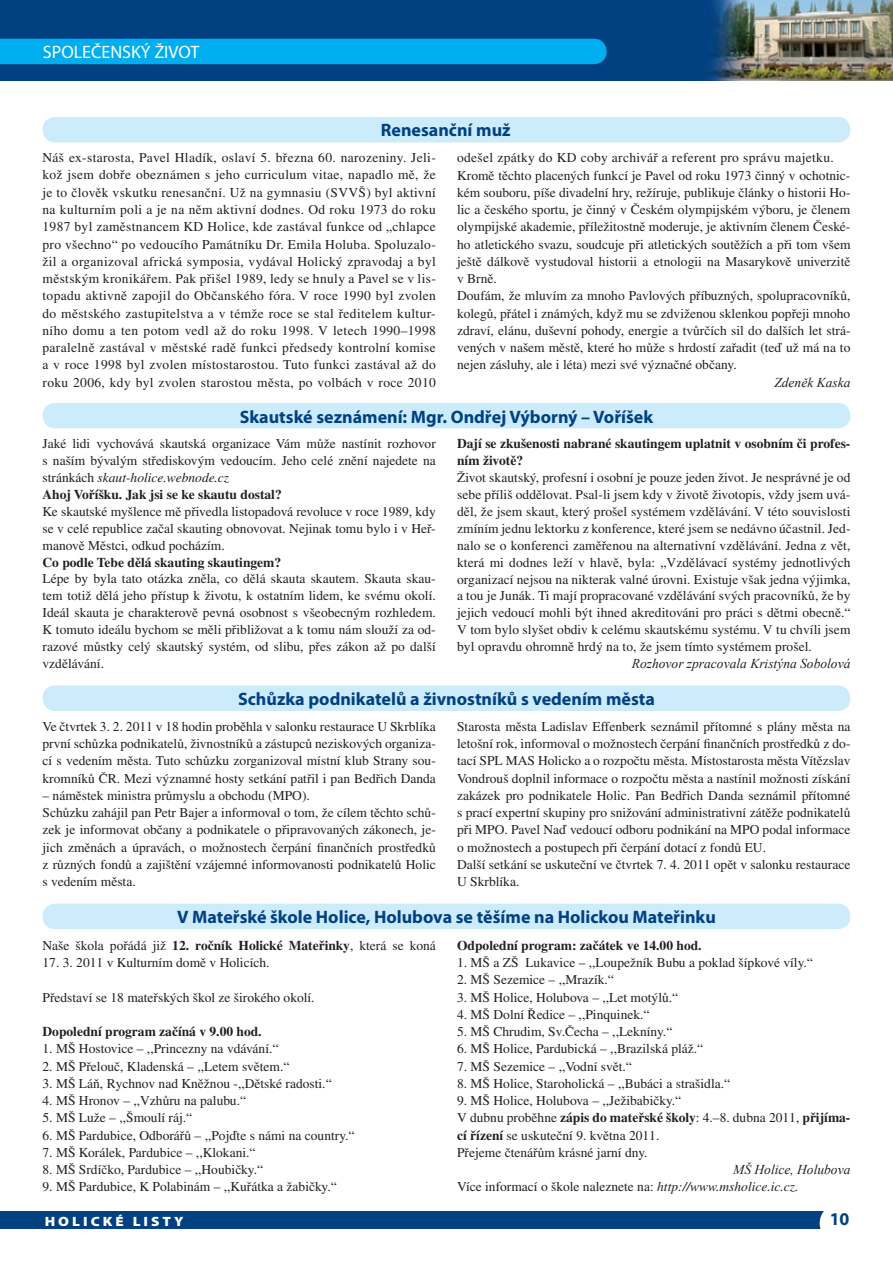
<style>
.page{position:relative;width:893px;height:1263px;background:#fff}
.page>*{position:absolute;margin:0;border:0;box-sizing:border-box;transform-origin:0 0}
.t1{font:700 18px "Myriad Pro";color:#014081}
.t2{font:18px "Myriad Pro";color:#fff}
.t3{font:13.5px/17.2px "Times CE";color:#231f20;text-align:justify}
.t4{font:700 13.5px/17px "Times CE";color:#231f20}
.t5{font:italic 13.5px "Times New Roman";color:#231f20}
.t6{font:900 13.5px "Myriad Pro";letter-spacing:.2em;color:#fff;scale:1.11 1}
.s1{font-style:italic}
.s2{font-weight:700}
</style>
<div class="page">
<div style="left:0;top:0;width:893px;height:81px;background:#014081"></div>
<div style="left:0;top:39px;width:607px;height:25px;background:#00aeef"></div>
<div style="left:0;top:1212px;width:843px;height:17px;background:#014081"></div>
<div style="left:820px;top:1203px;width:39px;height:40px;background:#fff;border-radius:50%"></div>
<div style="left:43px;top:117px;width:807px;height:25px;background:#ccecfb;border-radius:13px"></div>
<div style="left:43px;top:403px;width:807px;height:25px;background:#ccecfb;border-radius:13px"></div>
<div style="left:43px;top:685px;width:807px;height:26px;background:#ccecfb;border-radius:13px"></div>
<div style="left:43px;top:904px;width:807px;height:25px;background:#ccecfb;border-radius:13px"></div>
<img style="left:709px;top:0;width:184px;height:81px">
<h1 class="t2" style="left:43px;top:41px;width:158px">SPOLEČENSKÝ ŽIVOT</h1>
<h1 class="t1" style="left:381px;top:119px;width:131px">Renesanční muž</h1>
<p class="t3" style="left:43px;top:149px;width:395px">Náš ex-starosta, Pavel Hladík, oslaví 5. března 60. narozeniny. Jeli&shy;kož jsem dobře obeznámen s jeho curriculum vitae, napadlo mě, že je to člověk vskutku renesanční. Už na gymnasiu (SVVŠ) byl aktivní na kulturním poli a je na něm aktivní dodnes. Od roku 1973 do roku 1987 byl zaměstnancem KD Holice, kde zastával funkce od „chlapce pro všechno“ po vedoucího Památníku Dr. Emila Holuba. Spoluzalo&shy;žil a organizoval africká symposia, vydával Holický zpravodaj a byl městským kronikářem. Pak přišel 1989, ledy se hnuly a Pavel se v lis&shy;topadu aktivně zapojil do Občanského fóra. V roce 1990 byl zvolen do městského zastupitelstva a v témže roce se stal ředitelem kultur&shy;ního domu a ten potom vedl až do roku 1998. V letech 1990–1998 paralelně zastával v městské radě funkci předsedy kontrolní komise a v roce 1998 byl zvolen místostarostou. Tuto funkci zastával až do roku 2006, kdy byl zvolen starostou města, po volbách v roce 2010</p>
<p class="t3" style="left:457px;top:149px;width:395px;text-align:left">odešel zpátky do KD coby archivář a referent pro správu majetku.<br>Kromě těchto placených funkcí je Pavel od roku 1973 činný v ochotnic&shy;kém souboru, píše divadelní hry, režíruje, publikuje články o historii Ho&shy;lic a českého sportu, je činný v Českém olympijském výboru, je členem olympijské akademie, příležitostně moderuje, je aktivním členem České&shy;ho atletického svazu, soudcuje při atletických soutěžích a při tom všem ještě dálkově vystudoval historii a etnologii na Masarykově univerzitě v Brně.<br>Doufám, že mluvím za mnoho Pavlových příbuzných, spolupracovníků, kolegů, přátel i známých, když mu se zdviženou sklenkou popřeji mnoho zdraví, elánu, duševní pohody, energie a tvůrčích sil do dalších let strá&shy;vených v našem městě, které ho může s hrdostí zařadit (teď už má na to nejen zásluhy, ale i léta) mezi své význačné občany.</p>
<p class="t5" style="left:774px;top:373px;width:78px">Zdeněk Kaska</p>
<h1 class="t1" style="left:240px;top:405px;width:415px">Skautské seznámení: Mgr. Ondřej Výborný – Voříšek</h1>
<p class="t3" style="left:43px;top:435px;width:395px;text-align:left">Jaké lidi vychovává skautská organizace Vám může nastínit rozhovor s naším bývalým střediskovým vedoucím. Jeho celé znění najedete na stránkách <span class="s1">skaut-holice.webnode.cz<br></span><span class="s2">Ahoj Voříšku. Jak jsi se ke skautu dostal?</span></p>
<p class="t3" style="left:43px;top:502px;width:395px">Ke skautské myšlence mě přivedla listopadová revoluce v roce 1989, kdy se v celé republice začal skauting obnovovat. Nejinak tomu bylo i v Heř&shy;manově Městci, odkud pocházím.</p>
<p class="t4" style="left:43px;top:553px;width:240px">Co podle Tebe dělá skauting skautingem?</p>
<p class="t3" style="left:43px;top:570px;width:395px">Lépe by byla tato otázka zněla, co dělá skauta skautem. Skauta skau&shy;tem totiž dělá jeho přístup k životu, k ostatním lidem, ke svému okolí.<br>Ideál skauta je charakterově pevná osobnost s všeobecným rozhledem.<br>K tomuto ideálu bychom se měli přibližovat a k tomu nám slouží za od&shy;razové můstky celý skautský systém, od slibu, přes zákon až po další vzdělávání.</p>
<p class="t4" style="left:457px;top:435px;width:395px">Dají se zkušenosti nabrané skautingem uplatnit v osobním či profes&shy;ním životě?</p>
<p class="t3" style="left:457px;top:469px;width:395px">Život skautský, profesní i osobní je pouze jeden život. Je nesprávné je od sebe příliš oddělovat. Psal-li jsem kdy v životě životopis, vždy jsem uvá&shy;děl, že jsem skaut, který prošel systémem vzdělávání. V této souvislosti zmíním jednu lektorku z konference, které jsem se nedávno účastnil. Jed&shy;nalo se o konferenci zaměřenou na alternativní vzdělávání. Jedna z vět, která mi dodnes leží v hlavě, byla: „Vzdělávací systémy jednotlivých organizací nejsou na nikterak valné úrovni. Existuje však jedna výjimka, a tou je Junák. Ti mají propracované vzdělávání svých pracovníků, že by jejich vedoucí mohli být ihned akreditováni pro práci s dětmi obecně.“ V tom bylo slyšet obdiv k celému skautskému systému. V tu chvíli jsem byl opravdu ohromně hrdý na to, že jsem tímto systémem prošel.</p>
<p class="t5" style="left:632px;top:654px;width:220px">Rozhovor zpracovala Kristýna Sobolová</p>
<h1 class="t1" style="left:238px;top:687px;width:418px">Schůzka podnikatelů a živnostníků s vedením města</h1>
<p class="t3" style="left:43px;top:717px;width:395px">Ve čtvrtek 3. 2. 2011 v 18 hodin proběhla v salonku restaurace U Skrblíka první schůzka podnikatelů, živnostníků a zástupců neziskových organiza&shy;cí s vedením města. Tuto schůzku zorganizoval místní klub Strany sou&shy;kromníků ČR. Mezi významné hosty setkání patřil i pan Bedřich Danda</p>
<p class="t3" style="left:43px;top:786px;width:395px;text-align:left">– náměstek ministra průmyslu a obchodu (MPO).<br>Schůzku zahájil pan Petr Bajer a informoval o tom, že cílem těchto schů&shy;zek je informovat občany a podnikatele o připravovaných zákonech, je&shy;jich změnách a úpravách, o možnostech čerpání finančních prostředků z různých fondů a zajištění vzájemné informovanosti podnikatelů Holic s vedením města.</p>
<p class="t3" style="left:457px;top:717px;width:395px;text-align:left">Starosta města Ladislav Effenberk seznámil přítomné s plány města na letošní rok, informoval o možnostech čerpání finančních prostředků z do&shy;tací SPL MAS Holicko a o rozpočtu města. Místostarosta města Vítězslav Vondrouš doplnil informace o rozpočtu města a nastínil možnosti získání zakázek pro podnikatele Holic. Pan Bedřich Danda seznámil přítomné s prací expertní skupiny pro snižování administrativní zátěže podnikatelů při MPO. Pavel Naď vedoucí odboru podnikání na MPO podal informace o možnostech a postupech při čerpání dotací z fondů EU.<br>Další setkání se uskuteční ve čtvrtek 7. 4. 2011 opět v salonku restaurace U Skrblíka.</p>
<h1 class="t1" style="left:177px;top:905px;width:540px">V Mateřské škole Holice, Holubova se těšíme na Holickou Mateřinku</h1>
<p class="t3" style="left:43px;top:936px;width:395px">Naše škola pořádá již <span class="s2">12. ročník Holické Mateřinky</span>, která se koná</p>
<p class="t3" style="left:43px;top:954px;width:229px">17. 3. 2011 v Kulturním domě v Holicích.</p>
<p class="t3" style="left:43px;top:988px;width:274px">Představí se 18 mateřských škol ze širokého okolí.</p>
<p class="t4" style="left:43px;top:1023px;width:221px">Dopolední program začíná v 9.00 hod.</p>
<p class="t3" style="left:43px;top:1040px;width:237px">1. MŠ Hostovice – ,,Princezny na vdávání.“</p>
<p class="t3" style="left:43px;top:1057px;width:248px">2. MŠ Přelouč, Kladenská – ,,Letem světem.“</p>
<p class="t3" style="left:43px;top:1074px;width:291px">3. MŠ Láň, Rychnov nad Kněžnou -,,Dětské radosti.“</p>
<p class="t3" style="left:43px;top:1092px;width:205px">4. MŠ Hronov – ,,Vzhůru na palubu.“</p>
<p class="t3" style="left:43px;top:1109px;width:151px">5. MŠ Luže – ,,Šmoulí ráj.“</p>
<p class="t3" style="left:43px;top:1126px;width:314px">6. MŠ Pardubice, Odborářů – ,,Pojďte s námi na country.“</p>
<p class="t3" style="left:43px;top:1143px;width:215px">7. MŠ Korálek, Pardubice – ,,Klokani.“</p>
<p class="t3" style="left:43px;top:1161px;width:222px">8. MŠ Srdíčko, Pardubice – ,,Houbičky.“</p>
<p class="t3" style="left:43px;top:1178px;width:296px">9. MŠ Pardubice, K Polabinám – ,,Kuřátka a žabičky.“</p>
<p class="t6" style="left:45px;top:1212px;width:127px">HOLICKÉ LISTY</p>
<p class="t4" style="left:457px;top:937px;width:246px">Odpolední program: začátek ve 14.00 hod.</p>
<p class="t3" style="left:457px;top:954px;width:357px">1. MŠ a ZŠ Lukavice – ,,Loupežník Bubu a poklad šípkové víly.“</p>
<p class="t3" style="left:457px;top:971px;width:158px">2. MŠ Sezemice – ,,Mrazík.“</p>
<p class="t3" style="left:457px;top:988px;width:223px">3. MŠ Holice, Holubova – ,,Let motýlů.“</p>
<p class="t3" style="left:457px;top:1005px;width:194px">4. MŠ Dolní Ředice – ,,Pinquinek.“</p>
<p class="t3" style="left:457px;top:1023px;width:217px">5. MŠ Chrudim, Sv.Čecha – ,,Lekníny.“</p>
<p class="t3" style="left:457px;top:1040px;width:248px">6. MŠ Holice, Pardubická – ,,Brazilská pláž.“</p>
<p class="t3" style="left:457px;top:1057px;width:176px">7. MŠ Sezemice – ,,Vodní svět.“</p>
<p class="t3" style="left:457px;top:1074px;width:274px">8. MŠ Holice, Staroholická – ,,Bubáci a strašidla.“</p>
<p class="t3" style="left:457px;top:1092px;width:395px;text-align:left">9. MŠ Holice, Holubova – ,,Ježibabičky.“<br>V dubnu proběhne <span class="s2">zápis do mateřské školy</span>: 4.–8. dubna 2011, <span class="s2">přijíma&shy;cí řízení</span> se uskuteční 9. května 2011.<br>Přejeme čtenářům krásné jarní dny.</p>
<p class="t5" style="left:733px;top:1160px;width:119px">MŠ Holice, Holubova</p>
<p class="t3" style="left:457px;top:1178px;width:343px">Více informací o škole naleznete na: <span class="s1">http://www.msholice.ic.cz.</span></p>
</div>
